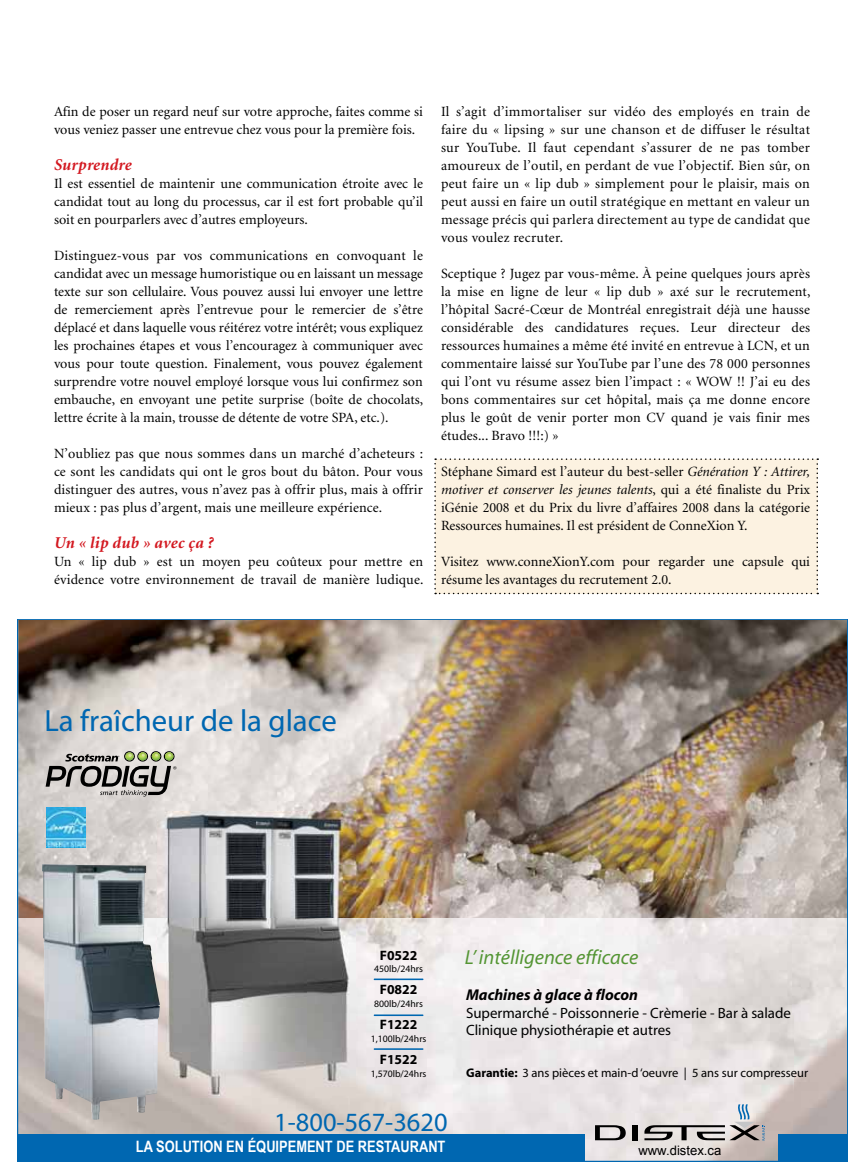
<style>
.page{position:relative;width:864px;height:1175px;background:#fff}
.page>*{position:absolute;margin:0;border:0;box-sizing:border-box;transform-origin:0 0}
.t1{font:30.75px "Myriad";color:#0067b1}
.t2{font:26.4px "Myriad";color:#0067b1}
.t3{font:italic 20.4px "Myriad";color:#549534}
.t4{font:italic 700 16.5px "Minion";letter-spacing:.01em;color:#d31820}
.t5{font:700 15.75px "Arial Narrow";color:#fff}
.t6{font:italic 700 15.75px "Myriad";color:#000}
.t7{font:14.85px/17.2px "Myriad";color:#000}
.t8{font:14.1px/18px "Minion";color:#000;text-align:justify}
.t9{font:700 13.65px "Myriad";color:#000}
.t10{font:13.05px "Arial";color:#000}
.t11{font:12.6px "Myriad";color:#000}
.t12{font:9.75px "Myriad";color:#000}
.t13{font:6.9px "Myriad";color:#000;scale:1.04 1}
.s1{font-style:italic}
.s2{font-weight:700}
</style>
<div class="page">
<div style="left:434px;top:458px;width:384px;height:136px;background:#fcf2e1"></div>
<img style="left:17px;top:619px;width:831px;height:542px">
<img style="left:157px;top:811px;width:199px;height:286px">
<img style="left:42px;top:864px;width:118px;height:256px">
<img style="left:46px;top:808px;width:39px;height:39px">
<hr style="left:374px;top:978px;width:49px;height:2px;background:#0067b1">
<hr style="left:374px;top:1014px;width:49px;height:2px;background:#0067b1">
<hr style="left:374px;top:1048px;width:49px;height:1px;background:#0067b1">
<p class="t8" style="left:54px;top:103px;width:370px">Afin de poser un regard neuf sur votre approche, faites comme si vous veniez passer une entrevue chez vous pour la première fois.</p>
<p class="t4" style="left:54px;top:157px;width:79px">Surprendre</p>
<p class="t8" style="left:54px;top:175px;width:371px">Il est essentiel de maintenir une communication étroite avec le candidat tout au long du processus, car il est fort probable qu’il soit en pourparlers avec d’autres employeurs.</p>
<p class="t8" style="left:54px;top:247px;width:371px">Distinguez-vous par vos communications en convoquant le candidat avec un message humoristique ou en laissant un message texte sur son cellulaire. Vous pouvez aussi lui envoyer une lettre de remerciement après l’entrevue pour le remercier de s’être déplacé et dans laquelle vous réitérez votre intérêt; vous expliquez les prochaines étapes et vous l’encouragez à communiquer avec vous pour toute question. Finalement, vous pouvez également surprendre votre nouvel employé lorsque vous lui confirmez son embauche, en envoyant une petite surprise (boîte de chocolats, lettre écrite à la main, trousse de détente de votre SPA, etc.).</p>
<p class="t8" style="left:54px;top:445px;width:371px">N’oubliez pas que nous sommes dans un marché d’acheteurs : ce sont les candidats qui ont le gros bout du bâton. Pour vous distinguer des autres, vous n’avez pas à offrir plus, mais à offrir mieux : pas plus d’argent, mais une meilleure expérience.</p>
<p class="t4" style="left:54px;top:535px;width:161px">Un « lip dub » avec ça ?</p>
<p class="t8" style="left:54px;top:553px;width:371px">Un « lip dub » est un moyen peu coûteux pour mettre en évidence votre environnement de travail de manière ludique.</p>
<p class="t8" style="left:441px;top:103px;width:371px">Il s’agit d’immortaliser sur vidéo des employés en train de faire du « lipsing » sur une chanson et de diffuser le résultat sur YouTube. Il faut cependant s’assurer de ne pas tomber amoureux de l’outil, en perdant de vue l’objectif. Bien sûr, on peut faire un « lip dub » simplement pour le plaisir, mais on peut aussi en faire un outil stratégique en mettant en valeur un message précis qui parlera directement au type de candidat que vous voulez recruter.</p>
<p class="t8" style="left:441px;top:265px;width:371px">Sceptique ? Jugez par vous-même. À peine quelques jours après la mise en ligne de leur « lip dub » axé sur le recrutement, l’hôpital Sacré-Cœur de Montréal enregistrait déjà une hausse considérable des candidatures reçues. Leur directeur des ressources humaines a même été invité en entrevue à LCN, et un commentaire laissé sur YouTube par l’une des 78 000 personnes qui l’ont vu résume assez bien l’impact : « WOW !! J’ai eu des bons commentaires sur cet hôpital, mais ça me donne encore plus le goût de venir porter mon CV quand je vais finir mes études... Bravo !!!:) »</p>
<p class="t8" style="left:441px;top:463px;width:371px">Stéphane Simard est l’auteur du best-seller <span class="s1">Génération Y : Attirer, motiver et conserver les jeunes talents</span>, qui a été finaliste du Prix iGénie 2008 et du Prix du livre d’affaires 2008 dans la catégorie Ressources humaines. Il est président de ConneXion Y.</p>
<p class="t8" style="left:441px;top:553px;width:370px">Visitez www.conneXionY.com pour regarder une capsule qui résume les avantages du recrutement 2.0.</p>
<h1 class="t1" style="left:44px;top:705px;width:294px">La fraîcheur de la glace</h1>
<p class="t13" style="left:173px;top:765px;width:5px">®</p>
<p class="t9" style="left:380px;top:947px;width:39px">F0522</p>
<p class="t12" style="left:374px;top:964px;width:50px">450lb/24hrs</p>
<p class="t9" style="left:380px;top:982px;width:39px">F0822</p>
<p class="t12" style="left:374px;top:999px;width:50px">800lb/24hrs</p>
<p class="t9" style="left:380px;top:1017px;width:39px">F1222</p>
<p class="t12" style="left:371px;top:1034px;width:57px">1,100lb/24hrs</p>
<p class="t9" style="left:380px;top:1052px;width:39px">F1522</p>
<p class="t12" style="left:371px;top:1068px;width:57px">1,570lb/24hrs</p>
<h3 class="t3" style="left:465px;top:946px;width:175px">L’ intélligence efficace</h3>
<p class="t6" style="left:466px;top:987px;width:173px">Machines à glace à flocon</p>
<p class="t7" style="left:466px;top:1004px;width:326px">Supermarché - Poissonnerie - Crèmerie - Bar à salade<br>Clinique physiothérapie et autres</p>
<p class="t11" style="left:466px;top:1066px;width:344px"><span class="s2">Garantie:</span> 3 ans pièces et main-d ‘oeuvre | 5 ans sur compresseur</p>
<h2 class="t2" style="left:274px;top:1108px;width:175px">1-800-567-3620</h2>
<p class="t5" style="left:136px;top:1134px;width:311px">LA SOLUTION EN ÉQUIPEMENT DE RESTAURANT</p>
<p class="t10" style="left:638px;top:1141px;width:85px">www.distex.ca</p>
</div>
